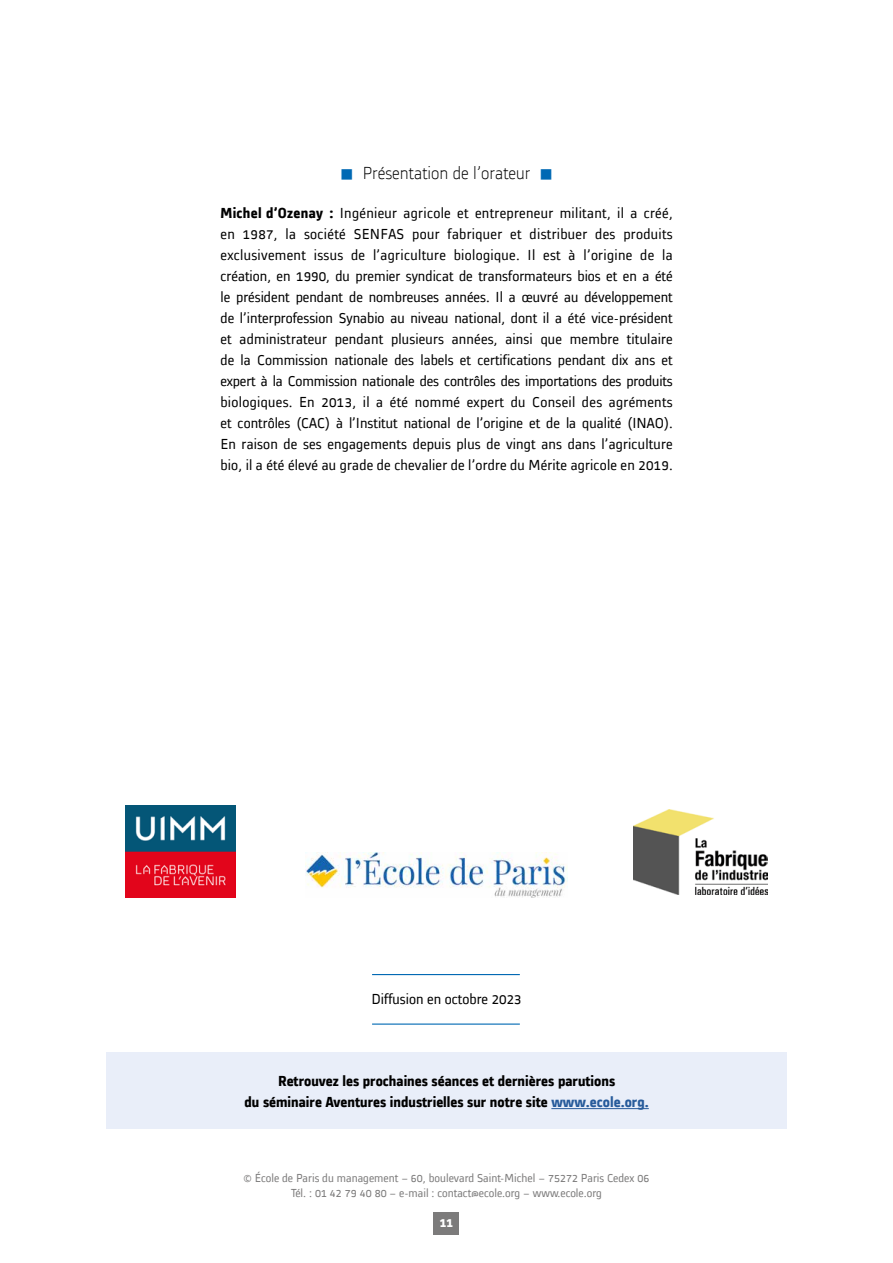
<style>
.page{position:relative;width:893px;height:1263px;background:#fff}
.page>*{position:absolute;margin:0;border:0;box-sizing:border-box;transform-origin:0 0}
.t1{font:300 18px "Alstom";color:#000}
.t2{font:15px/21px "Alstom";letter-spacing:.01em;color:#000;text-align:justify}
.t3{font:700 15px/21.8px "Alstom";color:#000;text-align:center}
.t4{font:700 13.5px "Alstom";color:#fff}
.t5{font:12px/14.4px "Alstom";color:#7c7b7b;text-align:center}
.s1{color:#0069b4}
.s2{font-weight:700}
.s3{color:#275b9b}
</style>
<div class="page">
<div style="left:434px;top:1212px;width:25px;height:23px;background:#7c7b7b"></div>
<hr style="left:372px;top:974px;width:148px;height:1px;background:#0069b4">
<hr style="left:372px;top:1023px;width:148px;height:2px;background:#0069b4">
<div style="left:106px;top:1052px;width:681px;height:77px;background:#e9eef9"></div>
<hr style="left:551px;top:1108px;width:98px;height:1px;background:#275b9b">
<img style="left:634px;top:809px;width:134px;height:85px">
<img style="left:126px;top:805px;width:109px;height:93px">
<img style="left:305px;top:853px;width:263px;height:44px">
<p class="t1" style="left:340px;top:161px;width:214px"><span class="s1">■</span> Présentation de l’orateur <span class="s1">■</span></p>
<p class="t2" style="left:220px;top:201px;width:454px"><span class="s2">Michel d’Ozenay :</span> Ingénieur agricole et entrepreneur militant, il a créé, en 1987, la société SENFAS pour fabriquer et distribuer des produits exclusivement issus de l’agriculture biologique. Il est à l’origine de la création, en 1990, du premier syndicat de transformateurs bios et en a été le président pendant de nombreuses années. Il a œuvré au développement de l’interprofession Synabio au niveau national, dont il a été vice-président et administrateur pendant plusieurs années, ainsi que membre titulaire de la Commission nationale des labels et certifications pendant dix ans et expert à la Commission nationale des contrôles des importations des produits biologiques. En 2013, il a été nommé expert du Conseil des agréments et contrôles (CAC) à l’Institut national de l’origine et de la qualité (INAO).<br>En raison de ses engagements depuis plus de vingt ans dans l’agriculture bio, il a été élevé au grade de chevalier de l’ordre du Mérite agricole en 2019.</p>
<p class="t2" style="left:371px;top:987px;width:152px">Diffusion en octobre 2023</p>
<p class="t3" style="left:244px;top:1069px;width:406px">Retrouvez les prochaines séances et dernières parutions<br>du séminaire Aventures industrielles sur notre site <span class="s3">www.ecole.org.</span></p>
<p class="t5" style="left:244px;top:1170px;width:407px">© École de Paris du management – 60, boulevard Saint-Michel – 75272 Paris Cedex 06<br>Tél. : 01 42 79 40 80 – e-mail : contact@ecole.org – www.ecole.org</p>
<p class="t4" style="left:440px;top:1213px;width:15px">11</p>
</div>
